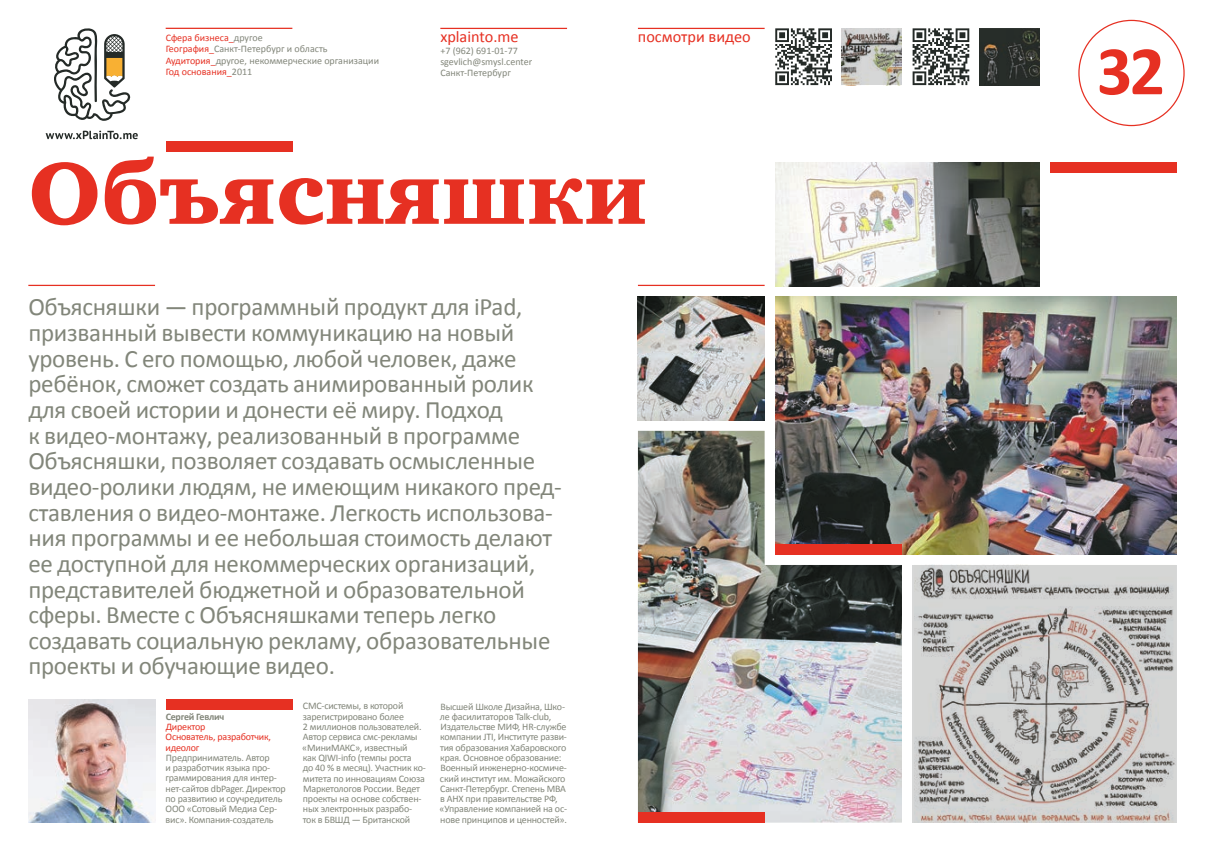
<style>
.page{position:relative;width:1205px;height:851px;background:#fff}
.page>*{position:absolute;margin:0;border:0;box-sizing:border-box;transform-origin:0 0}
.t1{font:900 90px "Charter C";color:#e63022}
.t2{font:700 70px "Calibri";color:#e63022}
.t3{font:25px/25.6px "Calibri";letter-spacing:-.01em;color:#82867a}
.t4{font:16.25px "Calibri";color:#e63022}
.t5{font:10px/10.2px "Calibri";letter-spacing:-.02em;color:#82867a}
.t6{font:10px/11.2px "Calibri";color:#82867a}
.t7{font:10px/10.2px "Calibri";letter-spacing:-.02em;color:#e63022}
.t8{font:700 10px "Calibri";letter-spacing:-.02em;color:#82867a}
.s1{color:#e63022}
</style>
<div class="page">
<img style="left:775px;top:162px;width:264px;height:124px">
<img style="left:775px;top:296px;width:401px;height:258px">
<img style="left:638px;top:431px;width:264px;height:391px">
<hr style="left:440px;top:28px;width:127px;height:1px;background:#e63022">
<svg style="left:46px;top:28px;width:92px;height:111px"></svg>
<hr style="left:166px;top:28px;width:126px;height:1px;background:#e63022">
<img style="left:28px;top:699px;width:127px;height:123px">
<hr style="left:638px;top:28px;width:126px;height:1px;background:#e63022">
<div style="left:166px;top:141px;width:126px;height:11px;background:#e63022"></div>
<hr style="left:28px;top:285px;width:127px;height:1px;background:#e63022">
<hr style="left:638px;top:285px;width:126px;height:1px;background:#e63022">
<img style="left:842px;top:28px;width:60px;height:57px">
<img style="left:979px;top:28px;width:60px;height:57px">
<div style="left:166px;top:699px;width:126px;height:10px;background:#e63022"></div>
<div style="left:638px;top:811px;width:126px;height:11px;background:#e63022"></div>
<div style="left:775px;top:543px;width:127px;height:11px;background:#e63022"></div>
<div style="left:1050px;top:162px;width:126px;height:11px;background:#e63022"></div>
<svg style="left:912px;top:28px;width:57px;height:57px"></svg>
<svg style="left:775px;top:28px;width:57px;height:57px"></svg>
<img style="left:638px;top:296px;width:126px;height:124px">
<img style="left:914px;top:565px;width:261px;height:257px">
<h3 class="t4" style="left:440px;top:27px;width:80px">xplainto.me</h3>
<p class="t6" style="left:440px;top:45px;width:93px">+7 (962) 691-01-77 sgevlich@smysl.center<br>Санкт-Петербург</p>
<p class="t6" style="left:166px;top:32px;width:215px"><span class="s1">Сфера бизнеса_</span>другое<br><span class="s1">География_</span>Санкт-Петербург и область<br><span class="s1">Аудитория_</span>другое, некоммерческие организации<br><span class="s1">Год основания_</span>2011</p>
<h3 class="t4" style="left:638px;top:27px;width:114px">посмотри видео</h3>
<h1 class="t1" style="left:28px;top:143px;width:621px">Объясняшки</h1>
<p class="t3" style="left:28px;top:294px;width:535px">Объясняшки — программный продукт для iPad, призванный вывести коммуникацию на новый уровень. С его помощью, любой человек, даже ребёнок, сможет создать анимированный ролик для своей истории и донести её миру. Подход<br>к видео-монтажу, реализованный в программе Объясняшки, позволяет создавать осмысленные видео-ролики людям, не имеющим никакого пред&shy;ставления о видео-монтаже. Легкость использова&shy;ния программы и ее небольшая стоимость делают ее доступной для некоммерческих организаций, представителей бюджетной и образовательной сферы. Вместе с Объясняшками теперь легко создавать социальную рекламу, образовательные проекты и обучающие видео.</p>
<p class="t8" style="left:166px;top:709px;width:60px">Сергей Гевлич</p>
<p class="t7" style="left:166px;top:721px;width:107px">Директор<br>Основатель, разработчик, идеолог</p>
<p class="t5" style="left:166px;top:752px;width:122px">Предприниматель. Автор<br>и разработчик языка про&shy;граммирования для интер&shy;нет-сайтов dbPager. Директор по развитию и соучредитель<br>ООО</p>
<p class="t5" style="left:166px;top:803px;width:113px;text-indent:21px">«Сотовый Медиа Сер&shy;вис». Компания-создатель</p>
<p class="t5" style="left:302px;top:701px;width:125px">СМС-системы, в которой зарегистрировано более<br>2 миллионов пользователей.<br>Автор сервиса смс-рекламы «МиниМАКС», известный<br>как QIWI-info (темпы роста<br>до 40 % в месяц). Участник ко&shy;митета по инновациям Союза<br>Маркетологов России. Ведет проекты на основе собствен&shy;ных электронных разрабо&shy;ток в БВШД — Британской</p>
<p class="t5" style="left:439px;top:701px;width:129px">Высшей Школе Дизайна, Шко&shy;ле фасилитаторов Talk-club,<br>Издательстве МИФ, HR-службе компании JTI, Институте разви&shy;тия образования Хабаровского края. Основное образование:<br>Военный инженерно-космиче&shy;ский институт им. Можайского<br>Санкт-Петербург. Степень MBA в АНХ при правительстве РФ, «Управление компанией на ос&shy;нове принципов и ценностей».</p>
<h2 class="t2" style="left:1097px;top:26px;width:70px">32</h2>
</div>
